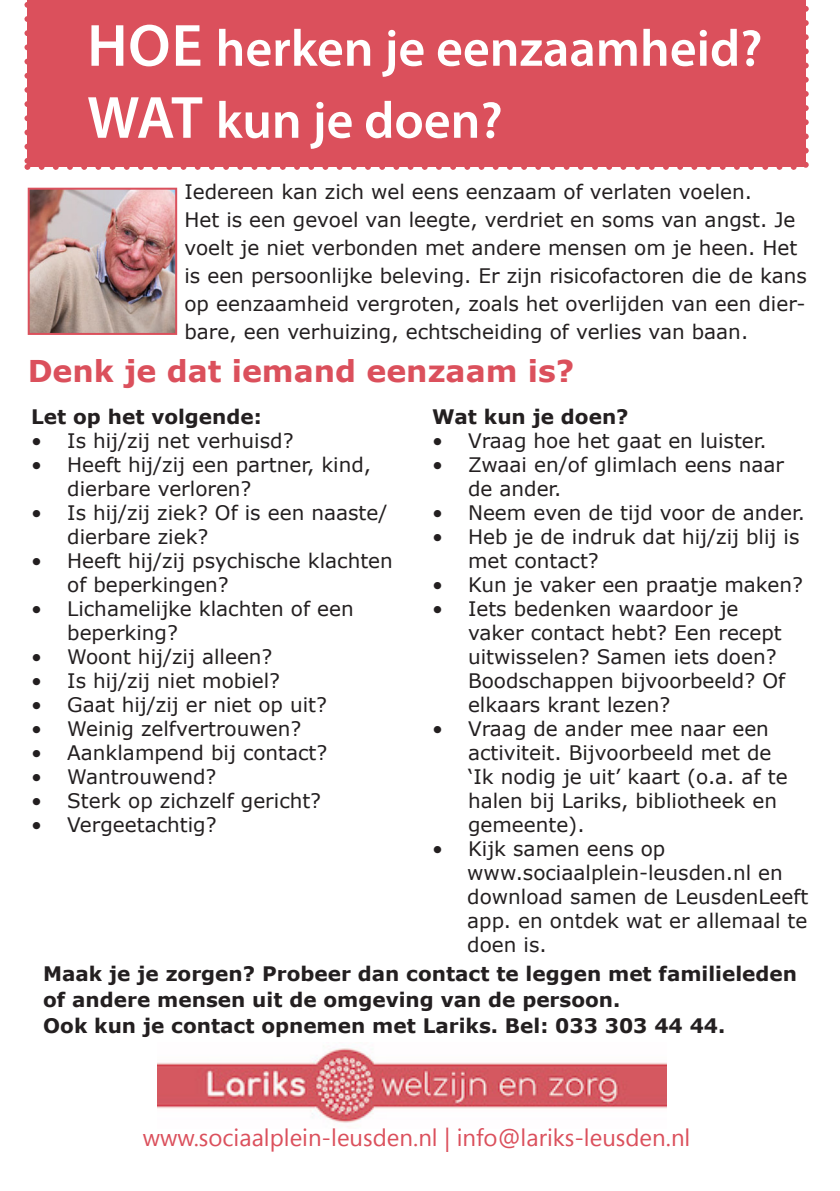
<style>
.page{position:relative;width:840px;height:1191px;background:#fff}
.page>*{position:absolute;margin:0;border:0;box-sizing:border-box;transform-origin:0 0}
.t1{font:600 52px/72px "Myriad Pro";color:#fff}
.t2{font:700 30px "Verdana";color:#db505c}
.t3{font:24px "Segoe UI";color:#db505c}
.t4{font:20px/24px "Verdana";color:#231f20}
.t5{font:700 20px "Verdana";color:#231f20}
.s1{font-size:60px}
</style>
<div class="page">
<div style="left:24px;top:0;width:784px;height:170px;background:#db505c"></div>
<img style="left:31px;top:191px;width:143px;height:141px">
<div style="left:28px;top:188px;width:149px;height:147px;border:2px solid #db505c"></div>
<img style="left:157px;top:1047px;width:508px;height:76px">
<p class="t1" style="left:87px;top:11px;width:676px"><span class="s1">H</span><span class="s1">OE</span> herken je eenzaamheid?<br><span class="s1">W</span><span class="s1">AT</span> kun je doen?</p>
<p class="t4" style="left:184px;top:180px;width:568px">Iedereen kan zich wel eens eenzaam of verlaten voelen.</p>
<p class="t4" style="left:184px;top:206px;width:623px;line-height:28px">Het is een gevoel van leegte, verdriet en soms van angst. Je voelt je niet verbonden met andere mensen om je heen. Het is een persoonlijke beleving. Er zijn risicofactoren die de kans op eenzaamheid vergroten, zoals het overlijden van een dier&shy;bare, een verhuizing, echtscheiding of verlies van baan.</p>
<p class="t2" style="left:28px;top:349px;width:548px">Denk je dat iemand eenzaam is?</p>
<p class="t5" style="left:31px;top:402px;width:232px">Let op het volgende:</p>
<p class="t4" style="left:31px;top:428px;width:264px">• Is hij/zij net verhuisd?</p>
<p class="t4" style="left:67px;top:452px;width:305px;text-indent:-36px">• Heeft hij/zij een partner, kind, dierbare verloren?</p>
<p class="t4" style="left:67px;top:500px;width:321px;text-indent:-36px">• Is hij/zij ziek? Of is een naaste/ dierbare ziek?</p>
<p class="t4" style="left:67px;top:548px;width:327px;text-indent:-36px">• Heeft hij/zij psychische klachten of beperkingen?</p>
<p class="t4" style="left:67px;top:596px;width:288px;text-indent:-36px">• Lichamelijke klachten of een beperking?</p>
<p class="t4" style="left:31px;top:644px;width:243px">• Woont hij/zij alleen?</p>
<p class="t4" style="left:31px;top:668px;width:250px">• Is hij/zij niet mobiel?</p>
<p class="t4" style="left:31px;top:692px;width:297px">• Gaat hij/zij er niet op uit?</p>
<p class="t4" style="left:31px;top:716px;width:271px">• Weinig zelfvertrouwen?</p>
<p class="t4" style="left:31px;top:740px;width:297px">• Aanklampend bij contact?</p>
<p class="t4" style="left:31px;top:764px;width:186px">• Wantrouwend?</p>
<p class="t4" style="left:31px;top:788px;width:291px">• Sterk op zichzelf gericht?</p>
<p class="t4" style="left:31px;top:812px;width:187px">• Vergeetachtig?</p>
<p class="t5" style="left:432px;top:402px;width:198px">Wat kun je doen?</p>
<p class="t4" style="left:432px;top:428px;width:336px">• Vraag hoe het gaat en luister.</p>
<p class="t4" style="left:468px;top:452px;width:317px;text-indent:-36px">• Zwaai en/of glimlach eens naar de ander.</p>
<p class="t4" style="left:432px;top:500px;width:374px">• Neem even de tijd voor de ander.</p>
<p class="t4" style="left:468px;top:524px;width:333px;text-indent:-36px">• Heb je de indruk dat hij/zij blij is met contact?</p>
<p class="t4" style="left:432px;top:572px;width:372px">• Kun je vaker een praatje maken?</p>
<p class="t4" style="left:468px;top:596px;width:318px;text-indent:-36px">• Iets bedenken waardoor je vaker contact hebt? Een recept uitwisselen? Samen iets doen?<br>Boodschappen bijvoorbeeld? Of elkaars krant lezen?</p>
<p class="t4" style="left:468px;top:716px;width:321px;text-indent:-36px">• Vraag de ander mee naar een activiteit. Bijvoorbeeld met de ‘Ik nodig je uit’ kaart (o.a. af te halen bij Lariks, bibliotheek en gemeente).</p>
<p class="t4" style="left:432px;top:836px;width:235px">• Kijk samen eens op</p>
<p class="t4" style="left:467px;top:860px;width:342px">www.sociaalplein-leusden.nl en download samen de LeusdenLeeft</p>
<p class="t4" style="left:467px;top:908px;width:341px">app. en ontdek wat er allemaal te doen is.</p>
<p class="t5" style="left:43px;top:960px;width:755px">Maak je je zorgen? Probeer dan contact te leggen met familieleden</p>
<p class="t5" style="left:43px;top:986px;width:578px">of andere mensen uit de omgeving van de persoon.</p>
<p class="t5" style="left:43px;top:1012px;width:683px">Ook kun je contact opnemen met Lariks. Bel: 033 303 44 44.</p>
<p class="t3" style="left:143px;top:1120px;width:549px">www.sociaalplein-leusden.nl | info@lariks-leusden.nl</p>
</div>
